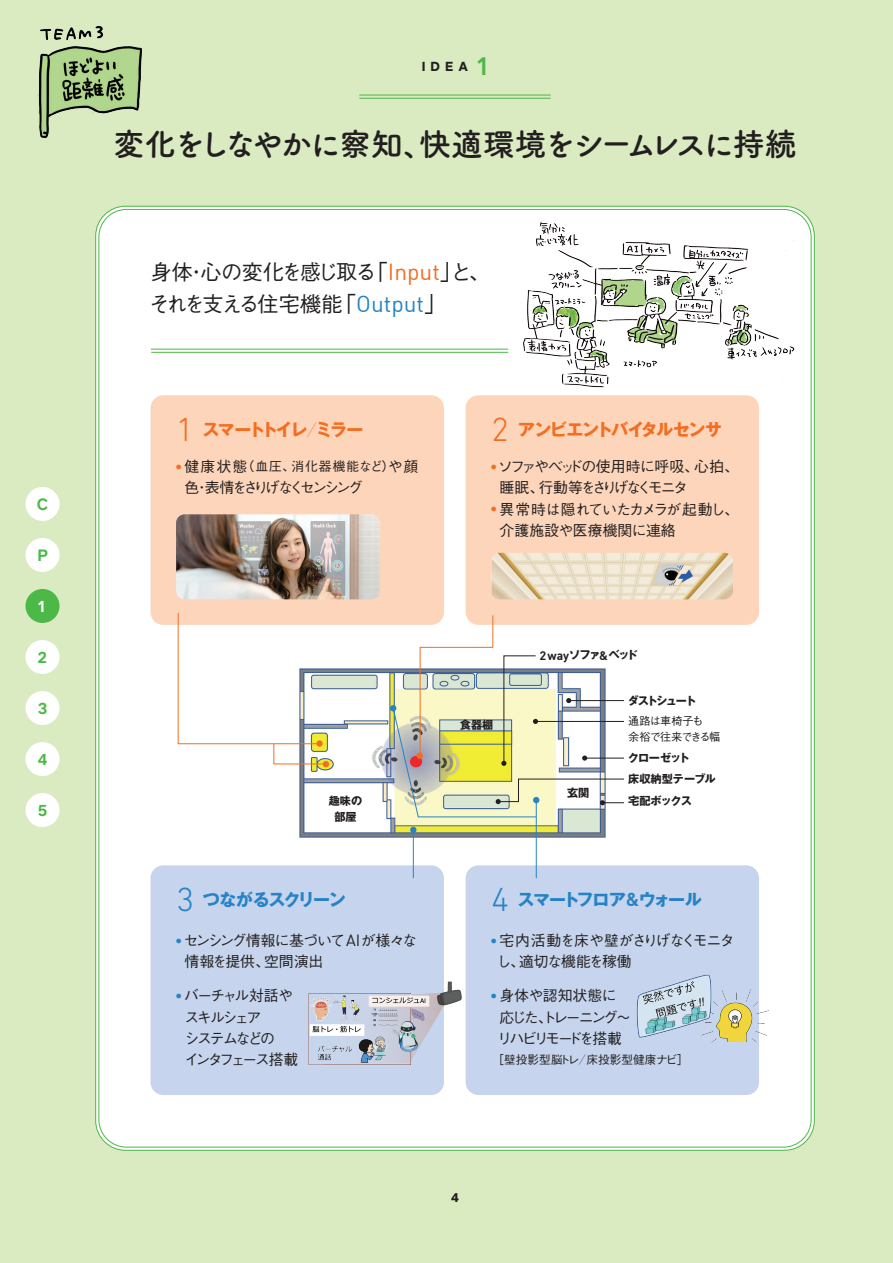
<style>
.page{position:relative;width:893px;height:1263px;background:#daeac1}
.page>*{position:absolute;margin:0;border:0;box-sizing:border-box;transform-origin:0 0}
.t1{font:700 31.95px "Tsuku A Rd Gothic";letter-spacing:-.09em;color:#231f20}
.t2{font:500 21.3px/32px "Gothic BBB Pro";letter-spacing:-.105em;color:#231f20}
.t3{font:700 16.95px "Gothic MB101 Pro";letter-spacing:-.09em;color:#2783c5}
.t4{font:700 16.95px "Gothic MB101 Pro";letter-spacing:-.085em;color:#f36e21}
.t5{font:700 16.95px "Gothic MB101 Pro";letter-spacing:-.13em;color:#f36e21}
.t6{font:600 15.9px "Infra";color:#4cb848}
.t7{font:600 15.9px "Infra";color:#fff}
.t8{font:500 14.85px/21.3px "Gothic BBB Pro";letter-spacing:-.13em;color:#231f20}
.t9{font:500 14.85px/21.3px "Gothic BBB Pro";letter-spacing:-.155em;color:#231f20}
.t10{font:500 14.85px/21.3px "Gothic BBB Pro";letter-spacing:-.005em;color:#231f20}
.t11{font:500 14.85px/21.3px "Gothic BBB Pro";letter-spacing:-.14em;color:#231f20}
.t12{font:500 14.85px/21.3px "Gothic BBB Pro";letter-spacing:-.05em;color:#231f20}
.t13{font:500 14.85px/21.3px "Gothic BBB Pro";letter-spacing:-.07em;color:#231f20}
.t14{font:500 14.85px "Gothic BBB Pro";letter-spacing:-.195em;color:#231f20}
.t15{font:500 12.75px "Gothic BBB Pro";letter-spacing:.075em;color:#231f20}
.t16{font:700 12.75px "Infra";color:#231f20}
.t17{font:500 11.7px "Gothic BBB Pro";color:#231f20}
.t18{font:700 11.1px/15.9px "Gothic MB101 Pro";letter-spacing:-.075em;color:#231f20;text-align:center}
.t19{font:500 11.1px/15.9px "Gothic BBB Pro";letter-spacing:-.07em;color:#231f20}
.t20{font:700 11.1px "Gothic MB101 Pro";color:#231f20}
.t21{font:700 11.1px "Gothic MB101 Pro";letter-spacing:-.14em;color:#231f20}
.s1{font-weight:500;font-size:25.5px;color:#4cb848}
.s2{font-family:"Gothic MB101 Pro";font-weight:400}
.s3{font-family:"DINOT";font-weight:400;font-size:22.8px;color:#f36e21}
.s4{font-family:"DINOT";font-weight:400;font-size:22.8px;color:#2783c5}
.s5{font-family:"DIN Next LT Pro";font-weight:300;font-size:34.05px}
.s6{font-weight:300}
.s7{font-size:14.85px}
.s8{font-family:"DINOT";font-size:12.15px}
.s9{font-family:"DINOT";font-size:18.6px}
.s10{font-family:"DINOT";font-weight:400;font-size:15.9px}
</style>
<div class="page">
<div style="left:26px;top:487px;width:34px;height:34px;background:#fff;border-radius:50%"></div>
<div style="left:26px;top:538px;width:34px;height:34px;background:#fff;border-radius:50%"></div>
<div style="left:26px;top:589px;width:34px;height:34px;background:#4cb848;border-radius:50%"></div>
<div style="left:26px;top:640px;width:34px;height:34px;background:#fff;border-radius:50%"></div>
<div style="left:26px;top:691px;width:34px;height:34px;background:#fff;border-radius:50%"></div>
<div style="left:26px;top:742px;width:34px;height:34px;background:#fff;border-radius:50%"></div>
<div style="left:96px;top:206px;width:718px;height:944px;background:#fff;border-radius:30px"></div>
<img style="left:30px;top:19px;width:119px;height:123px">
<div style="left:26px;top:793px;width:34px;height:34px;background:#fff;border-radius:50%"></div>
<img style="left:299px;top:668px;width:307px;height:174px">
<div style="left:151px;top:395px;width:293px;height:230px;background:#fdd5ba;border-radius:13px"></div>
<div style="left:151px;top:865px;width:293px;height:230px;background:#c6d5ed;border-radius:13px"></div>
<div style="left:466px;top:395px;width:293px;height:230px;background:#fdd5ba;border-radius:13px"></div>
<div style="left:466px;top:865px;width:293px;height:230px;background:#c6d5ed;border-radius:13px"></div>
<hr style="left:359px;top:95px;width:192px;height:1px;background:#4cb848">
<hr style="left:359px;top:98px;width:192px;height:1px;background:#4cb848">
<hr style="left:151px;top:349px;width:357px;height:1px;background:#4cb848">
<hr style="left:151px;top:352px;width:357px;height:1px;background:#4cb848">
<img style="left:176px;top:514px;width:204px;height:85px">
<img style="left:491px;top:553px;width:242px;height:46px">
<img style="left:523px;top:213px;width:274px;height:175px">
<img style="left:309px;top:981px;width:153px;height:84px">
<svg style="left:177px;top:613px;width:152px;height:154px"></svg>
<svg style="left:410px;top:827px;width:6px;height:6px"></svg>
<hr style="left:413px;top:830px;width:1px;height:48px;background:#2783c5">
<hr style="left:536px;top:800px;width:1px;height:78px;background:#2783c5">
<svg style="left:390px;top:614px;width:234px;height:204px"></svg>
<img style="left:636px;top:974px;width:133px;height:69px">
<p class="t6" style="left:37px;top:492px;width:13px">C</p>
<p class="t6" style="left:37px;top:543px;width:12px">P</p>
<p class="t7" style="left:38px;top:594px;width:9px">1</p>
<p class="t6" style="left:38px;top:645px;width:11px">2</p>
<p class="t6" style="left:38px;top:697px;width:11px">3</p>
<p class="t6" style="left:38px;top:748px;width:11px">4</p>
<p class="t6" style="left:38px;top:799px;width:11px">5</p>
<p class="t16" style="left:422px;top:57px;width:68px">IDEA <span class="s1">1</span></p>
<h1 class="t1" style="left:113px;top:119px;width:685px">変化をしなやかに察知、快適環境をシームレスに持続</h1>
<p class="t2" style="left:149px;top:254px;width:343px">身体<span class="s2">・</span>心の変化を感じ取る<span class="s2">「</span><span class="s3">Input</span><span class="s2">」</span>と<span class="s2">、</span>それを支える住宅機能<span class="s2">「</span><span class="s4">Output</span><span class="s2">」</span></p>
<p class="t5" style="left:176px;top:415px;width:189px"><span class="s5">1</span> スマートトイレ<span class="s6">／</span>ミラー</p>
<p class="t4" style="left:491px;top:415px;width:232px"><span class="s5">2</span> アンビエントバイタルセンサ</p>
<p class="t15" style="left:176px;top:456px;width:244px"><sup>●</sup> <span class="s7">健康状態</span><span class="s2">（</span>血圧<span class="s2">、</span>消化器機能など<span class="s2">）</span><span class="s7">や顔</span></p>
<p class="t14" style="left:185px;top:476px;width:180px">色<span class="s2">・</span>表情をさりげなくセンシング</p>
<p class="t8" style="left:500px;top:454px;width:241px;text-indent:-9px"><sup>●</sup> ソファやベッドの使用時に呼吸<span class="s2">、</span>心拍<span class="s2">、</span>睡眠<span class="s2">、</span>行動等をさりげなくモニタ</p>
<p class="t10" style="left:500px;top:497px;width:241px;text-indent:-9px"><sup>●</sup> 異常時は隠れていたカメラが起動し<span class="s2">、</span>介護施設や医療機関に連絡</p>
<p class="t18" style="left:460px;top:716px;width:35px">食器棚</p>
<p class="t18" style="left:540px;top:646px;width:100px"><span class="s8">2 way</span>ソファ<span class="s8">&amp;</span>ベッド</p>
<p class="t21" style="left:628px;top:691px;width:70px">ダストシュート</p>
<p class="t19" style="left:628px;top:712px;width:94px">通路は車椅子も<br>余裕で往来できる幅</p>
<p class="t18" style="left:628px;top:748px;width:64px">クローゼット</p>
<p class="t20" style="left:628px;top:770px;width:89px">床収納型テーブル</p>
<p class="t18" style="left:567px;top:783px;width:24px">玄関</p>
<p class="t18" style="left:329px;top:791px;width:35px">趣味の部屋</p>
<p class="t18" style="left:628px;top:791px;width:65px">宅配ボックス</p>
<p class="t3" style="left:176px;top:885px;width:171px"><span class="s5">3</span> つながるスクリーン</p>
<p class="t3" style="left:491px;top:885px;width:212px"><span class="s5">4</span> スマートフロア<span class="s9">&amp;</span>ウォール</p>
<p class="t12" style="left:185px;top:928px;width:234px;text-indent:-8px"><sup>●</sup> センシング情報に基づいて<span class="s10">AI</span>が様々な情報を提供<span class="s2">、</span>空間演出</p>
<p class="t9" style="left:185px;top:983px;width:115px;text-indent:-9px"><sup>●</sup> バーチャル対話やスキルシェア<br>システムなどの<br>インタフェース搭載</p>
<p class="t13" style="left:496px;top:928px;width:240px;text-indent:-5px"><sup>●</sup> 宅内活動を床や壁がさりげなくモニタし<span class="s2">、</span>適切な機能を稼働</p>
<p class="t11" style="left:497px;top:983px;width:135px;text-indent:-6px"><sup>●</sup> 身体や認知状態に応じた<span class="s2">、</span>トレーニング<span class="s2">～</span>リハビリモードを搭載</p>
<p class="t17" style="left:492px;top:1050px;width:197px"><span class="s2">［</span>壁投影型脳トレ<span class="s2">／</span>床投影型健康ナビ<span class="s2">］</span></p>
<p class="t16" style="left:451px;top:1188px;width:9px">4</p>
</div>
